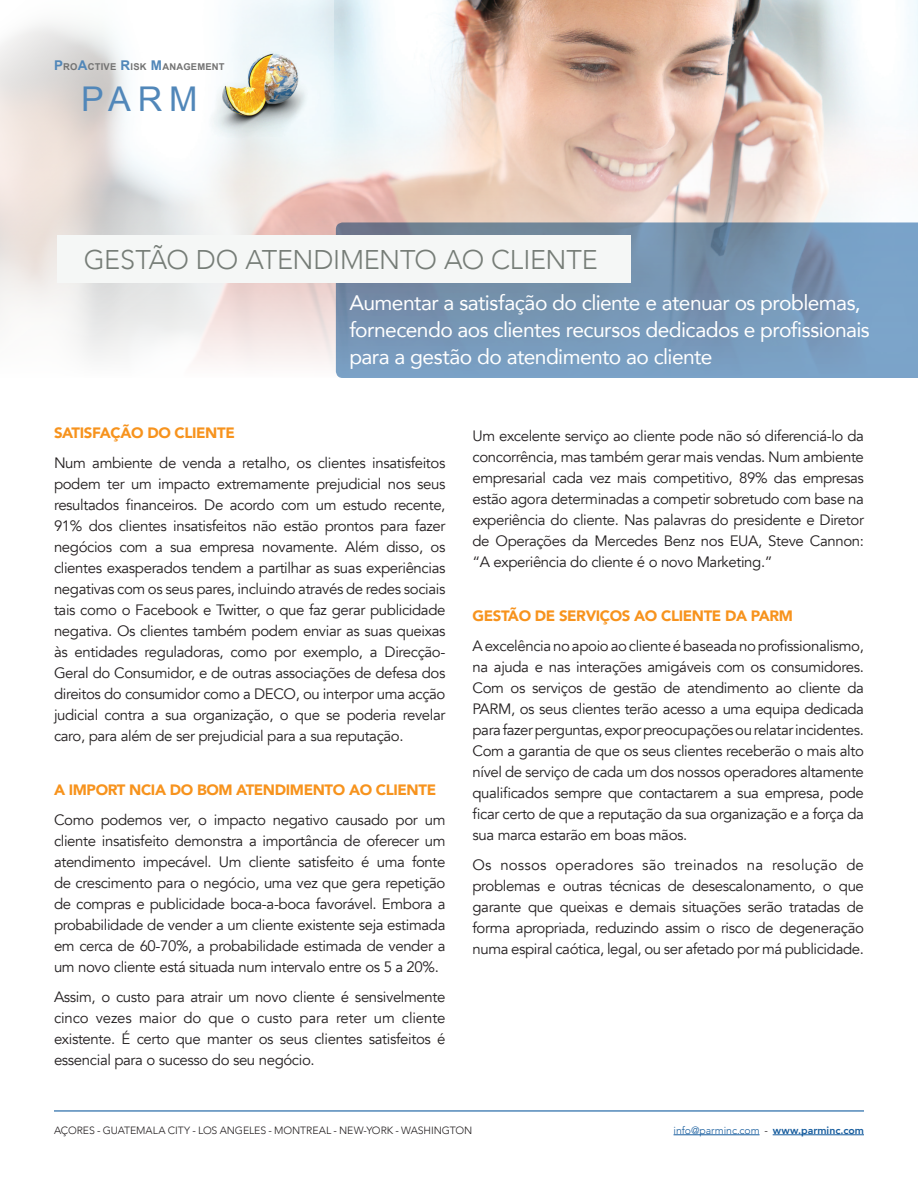
<style>
.page{position:relative;width:918px;height:1188px;background:#fff}
.page>*{position:absolute;margin:0;border:0;box-sizing:border-box;transform-origin:0 0}
.t1{font:34.05px "Arial";color:#5187b9}
.t2{font:300 27px "Avenir";letter-spacing:-.005em;color:#767d77}
.t3{font:21px/27px "Avenir";letter-spacing:-.025em;color:#fff}
.t4{font:15px/21px "Avenir";letter-spacing:-.025em;color:#231f20;text-align:justify}
.t5{font:900 15px "Avenir";letter-spacing:-.025em;color:#f7931d}
.t6{font:300 10.5px "Avenir";letter-spacing:-.005em;color:#231f20}
.t7{font:300 10.5px "Avenir";letter-spacing:-.005em;color:#175d9e}
.t8{font:700 9.45px "Arial";letter-spacing:.02em;color:#737373}
.s1{font-size:13.5px;color:#5187b9}
.s2{color:#231f20}
.s3{font-weight:800}
</style>
<div class="page">
<hr style="left:674px;top:1135px;width:86px;height:1px;background:#175d9e">
<hr style="left:773px;top:1135px;width:91px;height:1px;background:#175d9e">
<hr style="left:54px;top:1110px;width:810px;height:2px;background:#5187b9">
<img style="left:195px;top:0;width:723px;height:372px">
<svg style="left:0;top:0;width:334px;height:359px"></svg>
<svg style="left:336px;top:222px;width:582px;height:156px;background:#7897b6"></svg>
<div style="left:57px;top:236px;width:573px;height:47px;background:#f5f7f6"></div>
<img style="left:202px;top:35px;width:119px;height:119px">
<p class="t8" style="left:54px;top:61px;width:172px"><span class="s1">P</span>RO<span class="s1">A</span>CTIVE <span class="s1">R</span>ISK <span class="s1">M</span>ANAGEMENT</p>
<h1 class="t1" style="left:81px;top:77px;width:118px">PARM</h1>
<h2 class="t2" style="left:84px;top:244px;width:516px">GESTÃO DO ATENDIMENTO AO CLIENTE</h2>
<h3 class="t3" style="left:349px;top:288px;width:522px">Aumentar a satisfação do cliente e atenuar os problemas, fornecendo aos clientes recursos dedicados e profissionais para a gestão do atendimento ao cliente</h3>
<p class="t5" style="left:54px;top:420px;width:182px">SATISFAÇÃO DO CLIENTE</p>
<p class="t4" style="left:54px;top:453px;width:393px">Num ambiente de venda a retalho, os clientes insatisfeitos podem ter um impacto extremamente prejudicial nos seus resultados financeiros. De acordo com um estudo recente, 91% dos clientes insatisfeitos não estão prontos para fazer negócios com a sua empresa novamente. Além disso, os clientes exasperados tendem a partilhar as suas experiências negativas com os seus pares, incluindo através de redes sociais tais como o Facebook e Twitter, o que faz gerar publicidade negativa. Os clientes também podem enviar as suas queixas às entidades reguladoras, como por exemplo, a Direcção-Geral do Consumidor, e de outras associações de defesa dos direitos do consumidor como a DECO, ou interpor uma acção judicial contra a sua organização, o que se poderia revelar caro, para além de ser prejudicial para a sua reputação.</p>
<p class="t5" style="left:54px;top:777px;width:384px">A IMPORT NCIA DO BOM ATENDIMENTO AO CLIENTE</p>
<p class="t4" style="left:54px;top:810px;width:393px">Como podemos ver, o impacto negativo causado por um cliente insatisfeito demonstra a importância de oferecer um atendimento impecável. Um cliente satisfeito é uma fonte de crescimento para o negócio, uma vez que gera repetição de compras e publicidade boca-a-boca favorável. Embora a probabilidade de vender a um cliente existente seja estimada em cerca de 60-70%, a probabilidade estimada de vender a um novo cliente está situada num intervalo entre os 5 a 20%.</p>
<p class="t4" style="left:54px;top:987px;width:393px">Assim, o custo para atrair um novo cliente é sensivelmente cinco vezes maior do que o custo para reter um cliente existente. É certo que manter os seus clientes satisfeitos é essencial para o sucesso do seu negócio.</p>
<p class="t4" style="left:472px;top:426px;width:393px">Um excelente serviço ao cliente pode não só diferenciá-lo da concorrência, mas também gerar mais vendas. Num ambiente empresarial cada vez mais competitivo, 89% das empresas estão agora determinadas a competir sobretudo com base na experiência do cliente. Nas palavras do presidente e Diretor de Operações da Mercedes Benz nos EUA, Steve Cannon: “A experiência do cliente é o novo Marketing.”</p>
<p class="t5" style="left:472px;top:603px;width:322px">GESTÃO DE SERVIÇOS AO CLIENTE DA PARM</p>
<p class="t4" style="left:472px;top:636px;width:393px">A excelência no apoio ao cliente é baseada no profissionalismo, na ajuda e nas interações amigáveis com os consumidores.<br>Com os serviços de gestão de atendimento ao cliente da PARM, os seus clientes terão acesso a uma equipa dedicada para fazer perguntas, expor preocupações ou relatar incidentes.<br>Com a garantia de que os seus clientes receberão o mais alto nível de serviço de cada um dos nossos operadores altamente qualificados sempre que contactarem a sua empresa, pode ficar certo de que a reputação da sua organização e a força da sua marca estarão em boas mãos.</p>
<p class="t4" style="left:472px;top:855px;width:393px">Os nossos operadores são treinados na resolução de problemas e outras técnicas de desescalonamento, o que garante que queixas e demais situações serão tratadas de forma apropriada, reduzindo assim o risco de degeneração numa espiral caótica, legal, ou ser afetado por má publicidade.</p>
<p class="t6" style="left:54px;top:1124px;width:420px">AÇORES - GUATEMALA CITY - LOS ANGELES - MONTREAL - NEW-YORK - WASHINGTON</p>
<p class="t7" style="left:674px;top:1124px;width:192px">info@parminc.com <span class="s2">-</span> <span class="s3">www.parminc.com</span></p>
</div>
